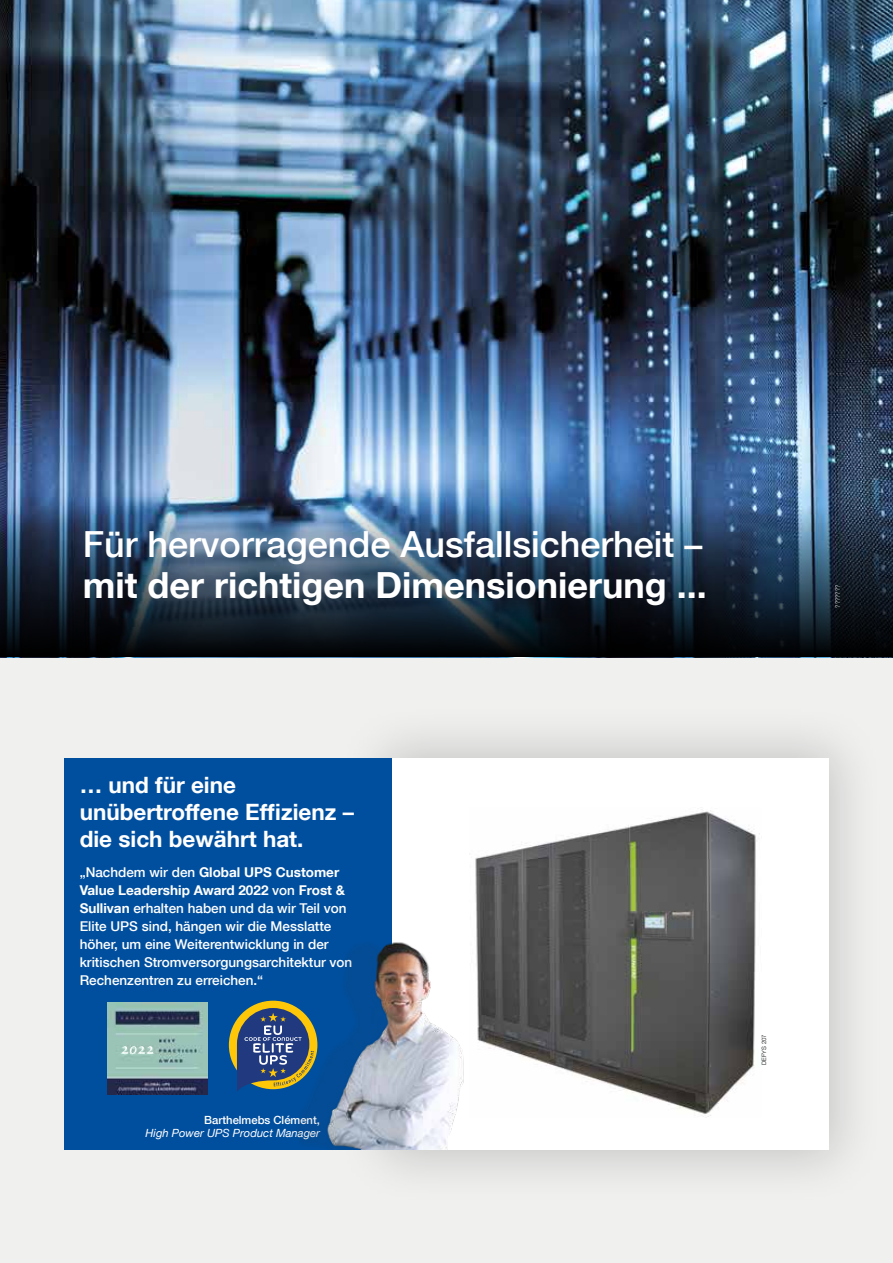
<style>
.page{position:relative;width:893px;height:1263px;background:#fff}
.page>*{position:absolute;margin:0;border:0;box-sizing:border-box;transform-origin:0 0}
.t1{font:500 36px "Helvetica Neue LT Com";color:#fff}
.t2{font:700 36px "Helvetica Neue LT Com";color:#fff}
.t3{font:700 22.5px/27px "Helvetica Neue LT Com";color:#fff}
.t4{font:500 13.5px/18px "Helvetica Neue LT Com";color:#fff}
.t5{font:italic 11.25px "Helvetica Neue LT Com";color:#fff}
.t6{font:500 11.25px "Helvetica Neue LT Com";color:#fff}
.t7{font:300 6px "Helvetica Neue LT Com";color:#000}
.t8{font:300 6px "Helvetica Neue LT Com";color:#fff}
.s1{font-weight:700}
</style>
<div class="page">
<div style="left:0;top:507px;width:893px;height:756px;background:#f0f0ef"></div>
<img style="left:0;top:0;width:893px;height:507px">
<img style="left:0;top:507px;width:893px;height:150px">
<div style="left:335px;top:702px;width:551px;height:504px;background:#000;opacity:.18"></div>
<div style="left:391px;top:758px;width:438px;height:391px;background:#fff"></div>
<img style="left:475px;top:809px;width:285px;height:309px">
<div style="left:64px;top:758px;width:327px;height:391px;background:#004f9f"></div>
<img style="left:285px;top:921px;width:179px;height:228px">
<div style="left:229px;top:1001px;width:88px;height:88px;background:#fec707;border-radius:50%"></div>
<svg style="left:237px;top:1008px;width:77px;height:84px"></svg>
<img style="left:107px;top:1002px;width:101px;height:92px">
<svg style="left:121px;top:1046px;width:32px;height:8px"></svg>
<h1 class="t1" style="left:83px;top:523px;width:621px">Für hervorragende Ausfallsicherheit –</h1>
<h1 class="t2" style="left:83px;top:562px;width:625px">mit der richtigen Dimensionierung ...</h1>
<h2 class="t3" style="left:80px;top:771px;width:276px">… und für eine unübertroffene Effizienz – die sich bewährt hat.</h2>
<p class="t4" style="left:80px;top:863px;width:274px">„Nachdem wir den <span class="s1">Global UPS Customer Value Leadership Award 2022</span> von <span class="s1">Frost &amp; Sullivan</span> erhalten haben und da wir Teil von Elite UPS sind, hängen wir die Messlatte höher, um eine Weiterentwicklung in der kritischen Stromversorgungsarchitektur von Rechenzentren zu erreichen.“</p>
<p class="t6" style="left:204px;top:1113px;width:117px">Barthelmebs Clément,</p>
<p class="t5" style="left:145px;top:1126px;width:176px">High Power UPS Product Manager</p>
<p class="t7" style="left:760px;top:1065px;width:32px;rotate:-90deg">DEFYS 207</p>
<p class="t8" style="left:834px;top:608px;width:24px;rotate:-90deg">???????</p>
</div>
